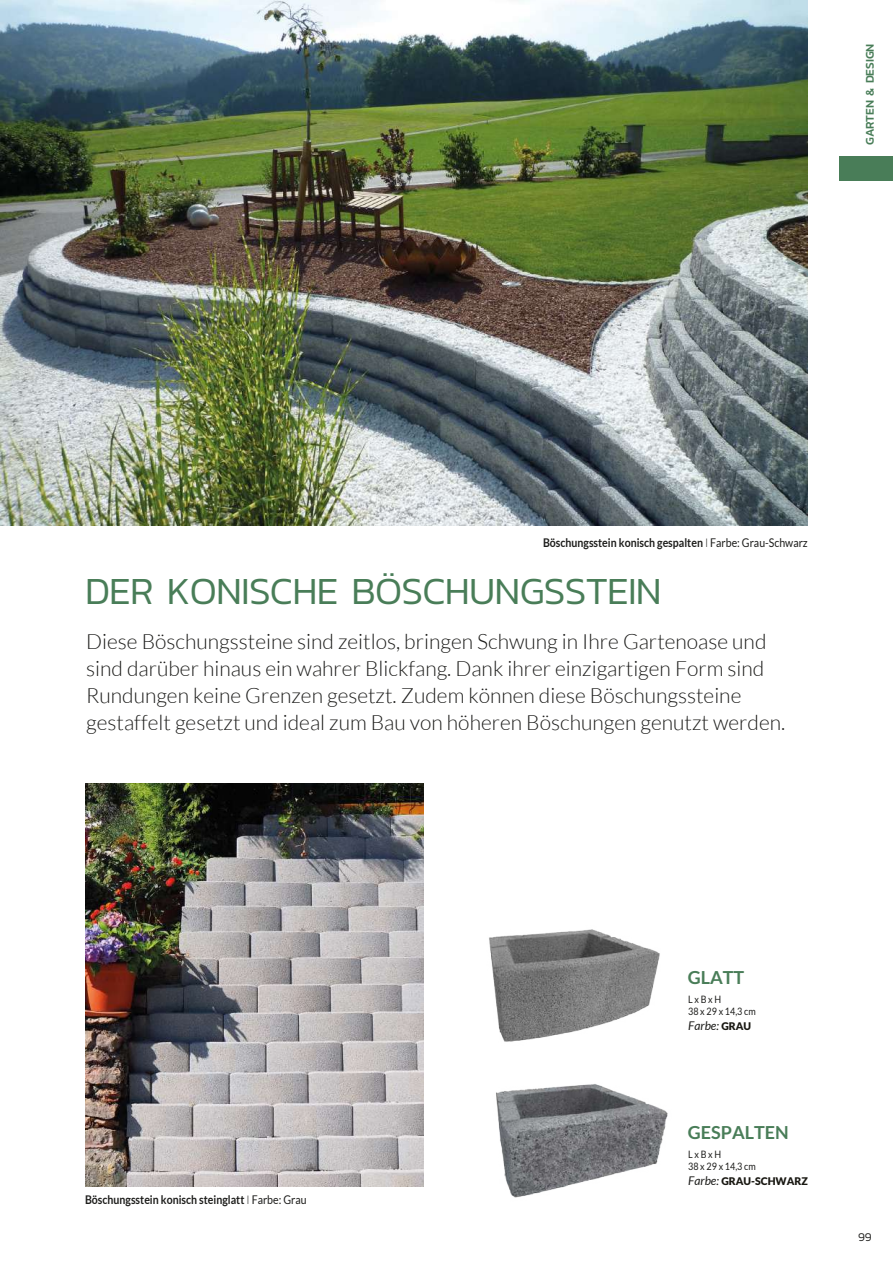
<style>
.page{position:relative;width:893px;height:1263px;background:#fff}
.page>*{position:absolute;margin:0;border:0;box-sizing:border-box;transform-origin:0 0}
.t1{font:300 39px "Kanit";letter-spacing:-.02em;color:#497d58}
.t2{font:300 21px/27px "Lato";color:#1d1d1b}
.t3{font:700 18px "Lato";color:#497d58}
.t4{font:700 12px "Lato";color:#1d1d1b;scale:.88 1}
.t5{font:500 12px "Kanit";color:#497d58}
.t6{font:italic 12px "Lato";color:#1d1d1b}
.t7{font:300 12px "Kanit";color:#1d1d1b}
.t8{font:900 10.5px "Lato";color:#191812}
.t9{font:10.2px/12px "Lato";color:#1d1d1b;scale:.88 1}
.s1{font-weight:300}
.s2{font-weight:400}
.s3{font-weight:900;font-style:normal;font-size:10.5px;color:#191812}
.s4{font-weight:400;font-style:italic;font-size:12px;color:#1d1d1b}
</style>
<div class="page">
<img style="left:0;top:0;width:808px;height:525px">
<div style="left:840px;top:156px;width:53px;height:25px;background:#497d58"></div>
<img style="left:85px;top:783px;width:338px;height:403px">
<img style="left:489px;top:929px;width:171px;height:113px">
<img style="left:496px;top:1084px;width:172px;height:114px">
<p class="t5" style="left:861px;top:145px;width:103px;rotate:-90deg">GARTEN &amp; DESIGN</p>
<p class="t4" style="left:543px;top:535px;width:302px">Böschungsstein konisch gespalten <span class="s1">I</span> <span class="s2">Farbe: Grau-Schwarz</span></p>
<h1 class="t1" style="left:85px;top:563px;width:578px">DER KONISCHE BÖSCHUNGSSTEIN</h1>
<p class="t2" style="left:86px;top:628px;width:700px">Diese Böschungssteine sind zeitlos, bringen Schwung in Ihre Gartenoase und sind darüber hinaus ein wahrer Blickfang. Dank ihrer einzigartigen Form sind Rundungen keine Grenzen gesetzt. Zudem können diese Böschungssteine gestaffelt gesetzt und ideal zum Bau von höheren Böschungen genutzt werden.</p>
<p class="t4" style="left:85px;top:1192px;width:253px">Böschungsstein konisch steinglatt <span class="s1">I</span> <span class="s2">Farbe: Grau</span></p>
<p class="t3" style="left:688px;top:967px;width:58px">GLATT</p>
<p class="t9" style="left:688px;top:993px;width:78px">L x B x H<br>38 x 29 x 14,3 cm</p>
<p class="t6" style="left:688px;top:1019px;width:65px">Farbe: <span class="s3">GRAU</span></p>
<p class="t3" style="left:688px;top:1122px;width:102px">GESPALTEN</p>
<p class="t9" style="left:688px;top:1149px;width:78px">L x B x H<br>38 x 29 x 14,3 cm</p>
<p class="t8" style="left:688px;top:1175px;width:121px"><span class="s4">Farbe:</span> GRAU-SCHWARZ</p>
<p class="t7" style="left:858px;top:1229px;width:15px">99</p>
</div>
